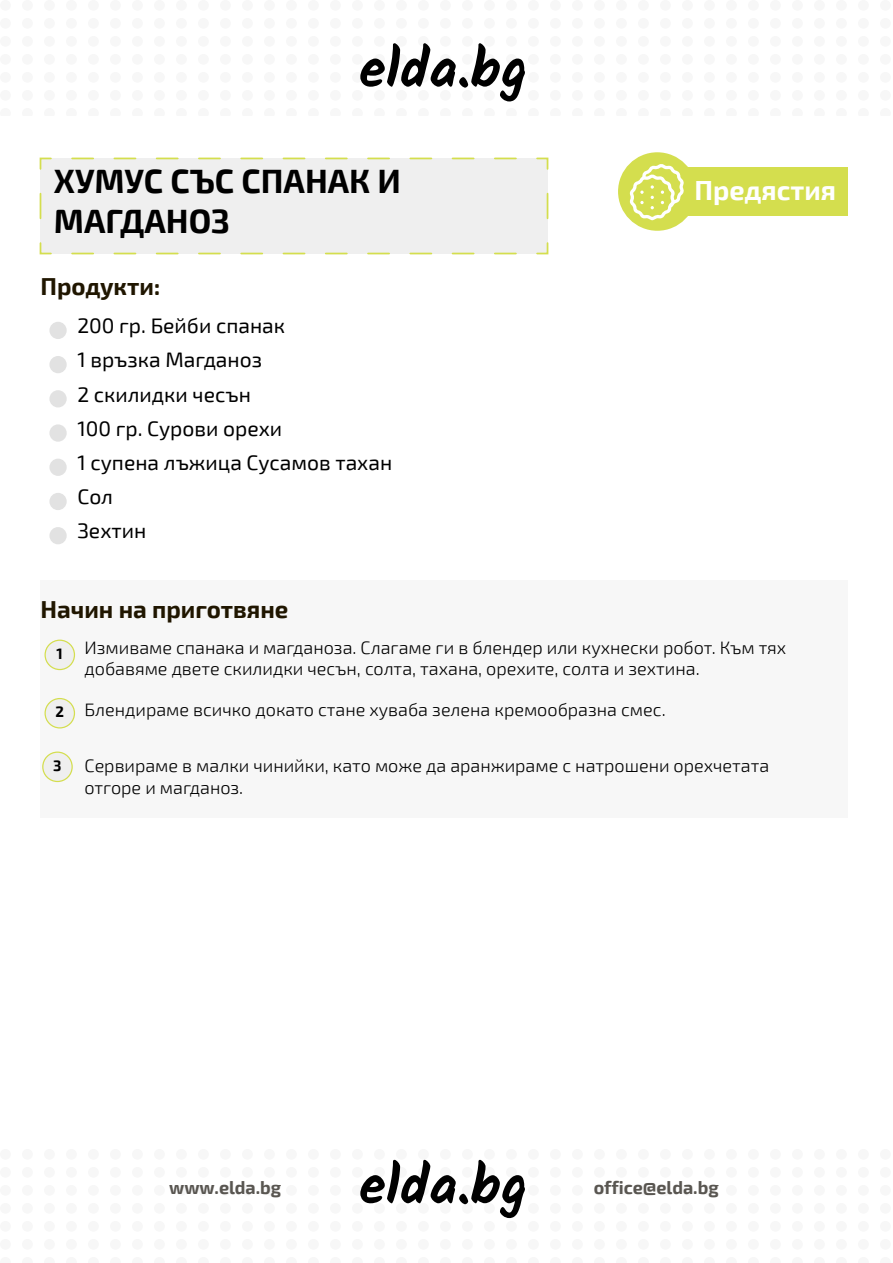
<style>
.page{position:relative;width:893px;height:1263px;background:#fff}
.page>*{position:absolute;margin:0;border:0;box-sizing:border-box;transform-origin:0 0}
.t1{font:700 33px "Exo 2";color:#000}
.t2{font:700 27px "Exo 2";color:#fff}
.t3{font:700 24px "Exo 2";color:#201600}
.t4{font:21px/34.2px "Exo 2";color:#000}
.t5{font:300 18px/21.6px "Exo 2";color:#000}
.t6{font:700 18px "Exo 2";color:#595651}
.t7{font:700 14.85px "Exo 2";color:#000}
</style>
<div class="page">
<div style="left:40px;top:158px;width:508px;height:96px;background:#efefef"></div>
<svg style="left:536px;top:242px;width:13px;height:13px"></svg>
<svg style="left:71px;top:253px;width:445px;height:1px"></svg>
<svg style="left:39px;top:242px;width:13px;height:13px"></svg>
<svg style="left:40px;top:192px;width:1px;height:26px"></svg>
<svg style="left:39px;top:157px;width:13px;height:13px"></svg>
<svg style="left:72px;top:158px;width:445px;height:1px"></svg>
<svg style="left:536px;top:157px;width:13px;height:13px"></svg>
<svg style="left:547px;top:194px;width:1px;height:26px"></svg>
<div style="left:40px;top:581px;width:808px;height:237px;background:#f7f7f7"></div>
<svg style="left:360px;top:43px;width:165px;height:58px"></svg>
<div style="left:669px;top:167px;width:179px;height:48px;background:#d4de4e"></div>
<div style="left:618px;top:152px;width:78px;height:79px;background:#d4de4e;border-radius:50%"></div>
<div style="left:49px;top:322px;width:18px;height:17px;background:#e2e2e2;border-radius:50%"></div>
<div style="left:49px;top:356px;width:18px;height:17px;background:#e2e2e2;border-radius:50%"></div>
<div style="left:49px;top:390px;width:18px;height:17px;background:#e2e2e2;border-radius:50%"></div>
<div style="left:49px;top:424px;width:18px;height:18px;background:#e2e2e2;border-radius:50%"></div>
<div style="left:49px;top:459px;width:18px;height:17px;background:#e2e2e2;border-radius:50%"></div>
<div style="left:49px;top:493px;width:18px;height:17px;background:#e2e2e2;border-radius:50%"></div>
<div style="left:49px;top:527px;width:18px;height:17px;background:#e2e2e2;border-radius:50%"></div>
<div style="left:45px;top:640px;width:29px;height:29px;background:#efefef;border-radius:50%"></div>
<div style="left:45px;top:640px;width:30px;height:30px;border:1px solid #d4de4e;border-radius:50%"></div>
<div style="left:45px;top:698px;width:29px;height:30px;background:#efefef;border-radius:50%"></div>
<div style="left:45px;top:698px;width:30px;height:30px;border:1px solid #d4de4e;border-radius:50%"></div>
<div style="left:43px;top:752px;width:29px;height:29px;background:#efefef;border-radius:50%"></div>
<div style="left:42px;top:751px;width:31px;height:31px;border:1px solid #d4de4e;border-radius:50%"></div>
<svg style="left:360px;top:1160px;width:165px;height:58px"></svg>
<svg style="left:630px;top:164px;width:54px;height:56px"></svg>
<h1 class="t1" style="left:54px;top:162px;width:349px">ХУМУС СЪС СПАНАК И</h1>
<h2 class="t2" style="left:694px;top:174px;width:143px">Предястия</h2>
<h1 class="t1" style="left:54px;top:201px;width:177px">МАГДАНОЗ</h1>
<h3 class="t3" style="left:40px;top:272px;width:121px">Продукти:</h3>
<p class="t4" style="left:77px;top:309px;width:316px">200 гр. Бейби спанак<br>1 връзка Магданоз<br>2 скилидки чесън<br>100 гр. Сурови орехи<br>1 супена лъжица Сусамов тахан<br>Сол<br>Зехтин</p>
<h3 class="t3" style="left:40px;top:595px;width:249px">Начин на приготвяне</h3>
<p class="t7" style="left:57px;top:645px;width:8px">1</p>
<p class="t5" style="left:84px;top:637px;width:703px">Измиваме спанака и магданоза. Слагаме ги в блендер или кухнески робот. Към тях добавяме двете скилидки чесън, солта, тахана, орехите, солта и зехтина.</p>
<p class="t5" style="left:84px;top:699px;width:583px">Блендираме всичко докато стане хуваба зелена кремообразна смес.</p>
<p class="t7" style="left:56px;top:703px;width:10px">2</p>
<p class="t7" style="left:53px;top:757px;width:10px">3</p>
<p class="t5" style="left:84px;top:756px;width:686px">Сервираме в малки чинийки, като може да аранжираме с натрошени орехчетата отгоре и магданоз.</p>
<p class="t6" style="left:169px;top:1177px;width:114px">www.elda.bg</p>
<p class="t6" style="left:594px;top:1177px;width:127px">office@elda.bg</p>
</div>
